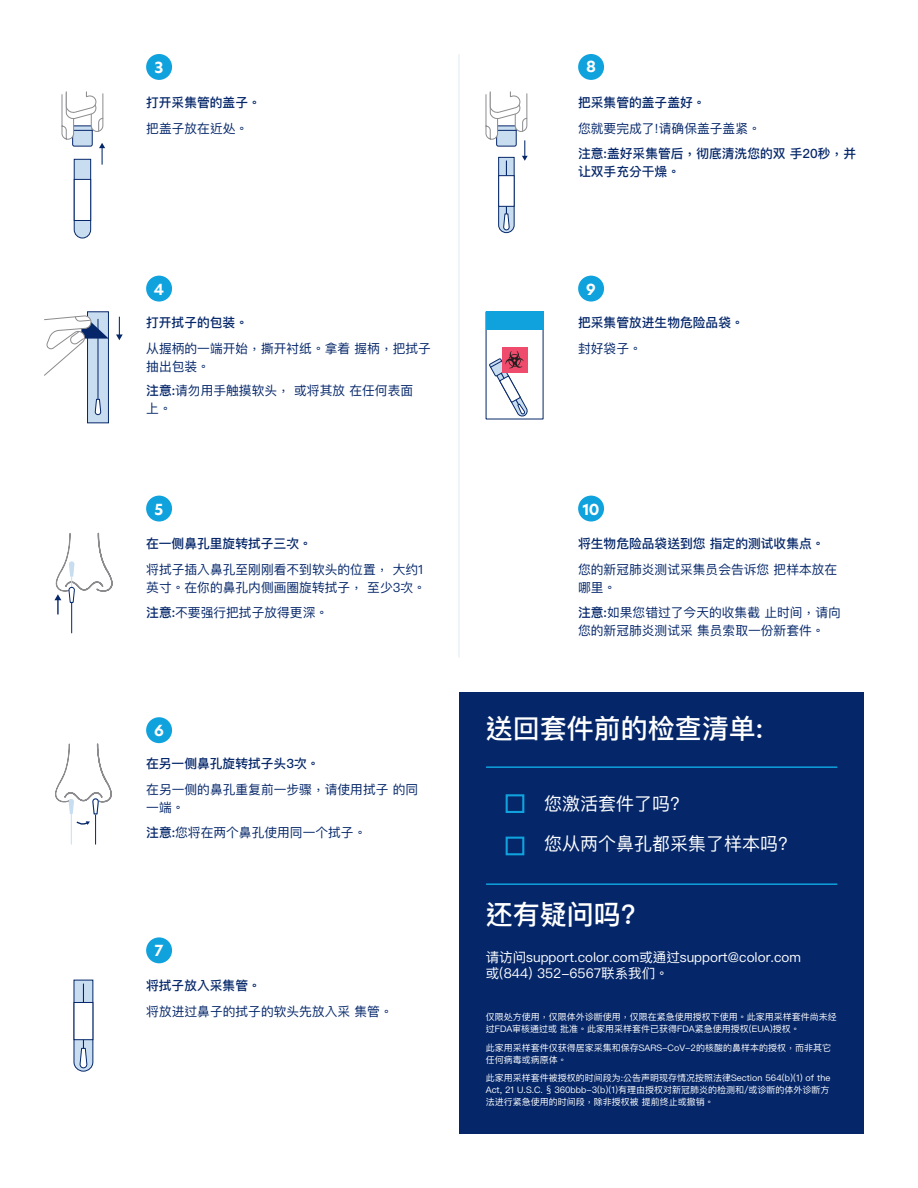
<style>
.page{position:relative;width:918px;height:1188px;background:#fff}
.page>*{position:absolute;margin:0;border:0;box-sizing:border-box;transform-origin:0 0}
.t1{font:500 27px "Ping Fang TC";color:#fff}
.t2{font:18px "Ping Fang TC";color:#fff}
.t3{font:700 15px "Hero New";color:#fff}
.t4{font:13.5px/16.2px "Ping Fang TC";color:#fff}
.t5{font:12.75px/18px "Ping Fang TC";color:#05276a}
.t6{font:500 12.75px/18px "Ping Fang TC";color:#05276a}
.t7{font:9px/12px "Ping Fang TC";color:#fff}
.s1{font-weight:500}
</style>
<div class="page">
<hr style="left:458px;top:55px;width:2px;height:602px;background:#e3edf8">
<div style="left:146px;top:54px;width:26px;height:26px;background:#0fa2dd;border-radius:50%"></div>
<div style="left:146px;top:937px;width:26px;height:26px;background:#0fa2dd;border-radius:50%"></div>
<div style="left:578px;top:496px;width:26px;height:26px;background:#0fa2dd;border-radius:50%"></div>
<div style="left:578px;top:54px;width:26px;height:26px;background:#0fa2dd;border-radius:50%"></div>
<div style="left:578px;top:276px;width:26px;height:26px;background:#0fa2dd;border-radius:50%"></div>
<div style="left:486px;top:311px;width:57px;height:19px;background:#0fa2dd"></div>
<div style="left:502px;top:347px;width:26px;height:26px;background:#ef4c6d"></div>
<svg style="left:489px;top:351px;width:39px;height:66px"></svg>
<svg style="left:61px;top:91px;width:44px;height:148px"></svg>
<div style="left:146px;top:276px;width:26px;height:26px;background:#0fa2dd;border-radius:50%"></div>
<div style="left:146px;top:717px;width:26px;height:26px;background:#0fa2dd;border-radius:50%"></div>
<div style="left:146px;top:496px;width:26px;height:26px;background:#0fa2dd;border-radius:50%"></div>
<div style="left:87px;top:311px;width:22px;height:112px;background:#c9ddf1;border:1px solid #05276a"></div>
<svg style="left:116px;top:317px;width:7px;height:23px"></svg>
<hr style="left:98px;top:319px;width:1px;height:84px;background:#05276a">
<svg style="left:94px;top:399px;width:8px;height:16px"></svg>
<svg style="left:44px;top:316px;width:65px;height:60px"></svg>
<hr style="left:71px;top:599px;width:1px;height:34px;background:#05276a">
<svg style="left:54px;top:533px;width:59px;height:81px"></svg>
<hr style="left:95px;top:811px;width:1px;height:33px;background:#05276a">
<hr style="left:71px;top:811px;width:1px;height:33px;background:#c9ddf1">
<svg style="left:55px;top:743px;width:57px;height:72px"></svg>
<svg style="left:76px;top:821px;width:14px;height:4px"></svg>
<svg style="left:73px;top:979px;width:21px;height:93px"></svg>
<div style="left:74px;top:1002px;width:19px;height:38px;background:#fff;border:1px solid #05276a"></div>
<svg style="left:485px;top:91px;width:43px;height:142px"></svg>
<div style="left:460px;top:693px;width:404px;height:441px;background:#05276a"></div>
<div style="left:506px;top:794px;width:18px;height:19px;border:2px solid #0fa2dd"></div>
<div style="left:506px;top:837px;width:18px;height:18px;border:2px solid #0fa2dd"></div>
<hr style="left:487px;top:766px;width:350px;height:2px;background:#0fa2dd">
<hr style="left:487px;top:883px;width:350px;height:2px;background:#0fa2dd">
<p class="t3" style="left:155px;top:57px;width:10px">3</p>
<p class="t3" style="left:586px;top:57px;width:11px">8</p>
<p class="t6" style="left:146px;top:93px;width:116px">打开采集管的盖子。</p>
<p class="t6" style="left:578px;top:93px;width:129px">把采集管的盖子盖好。</p>
<p class="t5" style="left:146px;top:119px;width:103px">把盖子放在近处。</p>
<p class="t5" style="left:578px;top:119px;width:184px">您就要完成了!请确保盖子盖紧。</p>
<p class="t6" style="left:578px;top:144px;width:280px">注意:盖好采集管后，彻底清洗您的双 手20秒，并让双手充分干燥。</p>
<p class="t3" style="left:154px;top:279px;width:12px">4</p>
<p class="t3" style="left:586px;top:279px;width:11px">9</p>
<p class="t6" style="left:146px;top:313px;width:103px">打开拭子的包装。</p>
<p class="t6" style="left:578px;top:313px;width:167px">把采集管放进生物危险品袋。</p>
<p class="t5" style="left:146px;top:339px;width:286px">从握柄的一端开始，撕开衬纸。拿着握柄，把拭子抽出包装。</p>
<p class="t5" style="left:146px;top:382px;width:268px"><span class="s1">注意:</span>请勿用手触摸软头，或将其放在任何表面上。</p>
<p class="t3" style="left:155px;top:499px;width:10px">5</p>
<p class="t5" style="left:578px;top:339px;width:65px">封好袋子。</p>
<p class="t3" style="left:583px;top:499px;width:18px">10</p>
<p class="t6" style="left:146px;top:535px;width:167px">在一侧鼻孔里旋转拭子三次。</p>
<p class="t6" style="left:578px;top:535px;width:248px">将生物危险品袋送到您 指定的测试收集点。</p>
<p class="t5" style="left:146px;top:561px;width:281px">将拭子插入鼻孔至刚刚看不到软头的位置，大约1英寸。在你的鼻孔内侧画圈旋转拭子，至少3次。</p>
<p class="t5" style="left:146px;top:603px;width:183px"><span class="s1">注意:</span>不要强行把拭子放得更深。</p>
<p class="t5" style="left:578px;top:561px;width:261px">您的新冠肺炎测试采集员会告诉您把样本放在哪里。</p>
<p class="t5" style="left:578px;top:603px;width:264px"><span class="s1">注意:</span>如果您错过了今天的收集截止时间，请向您的新冠肺炎测试采集员索取一份新套件。</p>
<p class="t3" style="left:154px;top:720px;width:11px">6</p>
<p class="t6" style="left:146px;top:755px;width:175px">在另一侧鼻孔旋转拭子头3次。</p>
<p class="t5" style="left:146px;top:781px;width:273px">在另一侧的鼻孔重复前一步骤，请使用拭子的同一端。</p>
<p class="t5" style="left:146px;top:823px;width:222px"><span class="s1">注意:</span>您将在两个鼻孔使用同一个拭子。</p>
<p class="t3" style="left:155px;top:941px;width:10px">7</p>
<p class="t6" style="left:146px;top:976px;width:116px">将拭子放入采集管。</p>
<p class="t5" style="left:146px;top:1002px;width:248px">将放进过鼻子的拭子的软头先放入采集管。</p>
<p class="t1" style="left:486px;top:712px;width:279px">送回套件前的检查清单:</p>
<p class="t2" style="left:544px;top:792px;width:137px">您激活套件了吗?</p>
<p class="t2" style="left:544px;top:832px;width:245px">您从两个鼻孔都采集了样本吗?</p>
<p class="t1" style="left:486px;top:897px;width:151px">还有疑问吗?</p>
<p class="t4" style="left:486px;top:949px;width:317px">请访问support.color.com或通过support@color.com或(844) 352-6567联系我们。</p>
<p class="t7" style="left:486px;top:1010px;width:352px">仅限处方使用，仅限体外诊断使用，仅限在紧急使用授权下使用。此家用采样套件尚未经过FDA审核通过或批准。此家用采样套件已获得FDA紧急使用授权(EUA)授权。</p>
<p class="t7" style="left:486px;top:1041px;width:347px">此家用采样套件仅获得居家采集和保存SARS-CoV-2的核酸的鼻样本的授权，而非其它任何病毒或病原体。</p>
<p class="t7" style="left:486px;top:1072px;width:346px;text-align:justify">此家用采样套件被授权的时间段为:公告声明现存情况按照法律Section 564(b)(1) of the Act, 21 U.S.C. § 360bbb-3(b)(1)有理由授权对新冠肺炎的检测和/或诊断的体外诊断方法进行紧急使用的时间段，除非授权被提前终止或撤销。</p>
</div>
